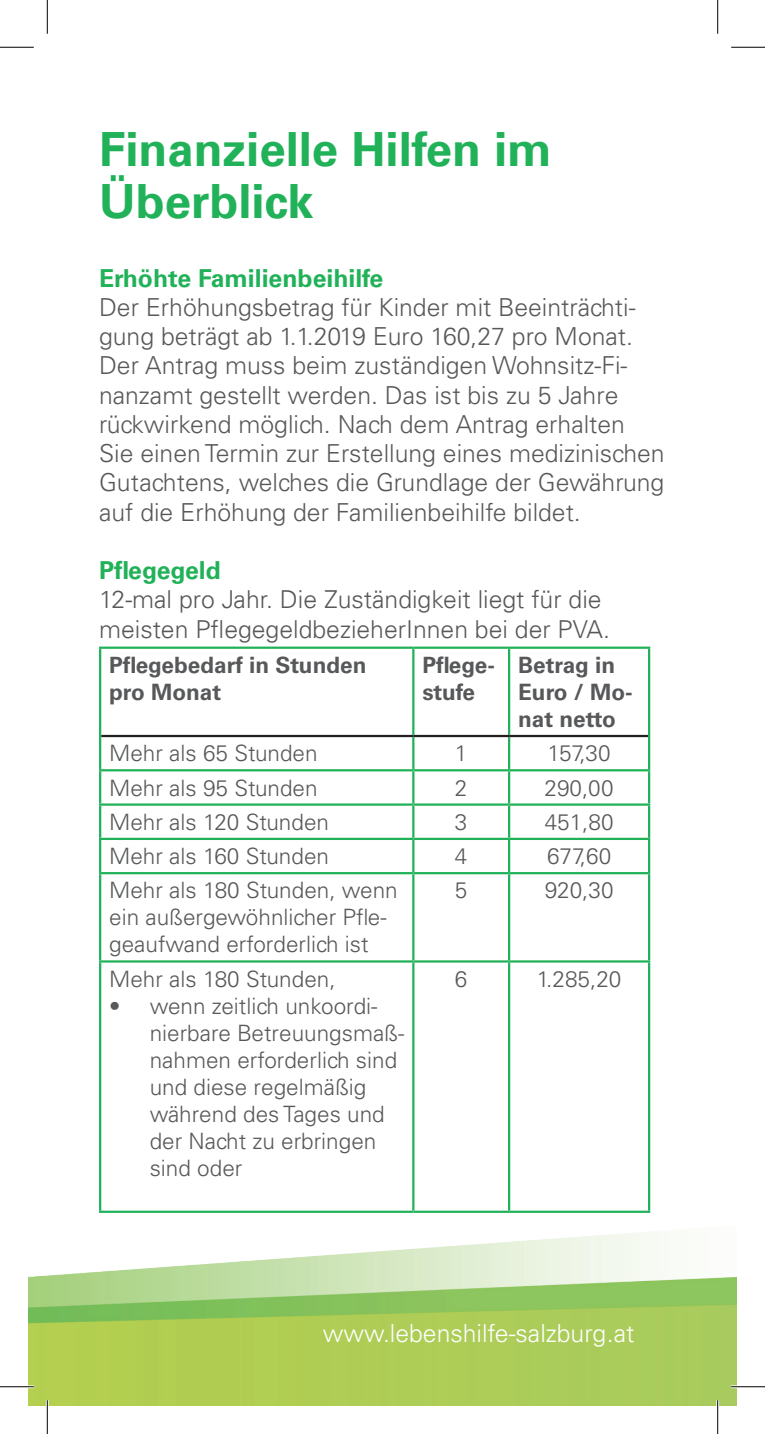
<style>
.page{position:relative;width:765px;height:1434px;background:#fff}
.page>*{position:absolute;margin:0;border:0;box-sizing:border-box;transform-origin:0 0}
.t1{font:700 47.25px/51.8px "Univers LT";color:#21b259}
.t2{font:300 24.75px/29.2px "Univers LT Std";color:#57585a}
.t3{font:300 24.75px/29.2px "Univers LT";color:#57585a}
.t4{font:700 24.75px "Univers LT Std";color:#21b259}
.t5{font:300 24.75px "Univers LT Std";color:#fff}
.t6{font:300 22.5px/27px "Univers LT Std";color:#57585a}
.t7{font:700 22.5px/27px "Univers LT Std";color:#57585a}
</style>
<div class="page">
<hr style="left:99px;top:647px;width:314px;height:2px;background:#21b259">
<hr style="left:99px;top:649px;width:2px;height:87px;background:#21b259">
<hr style="left:413px;top:647px;width:96px;height:2px;background:#21b259">
<hr style="left:412px;top:649px;width:2px;height:86px;background:#21b259">
<hr style="left:509px;top:647px;width:141px;height:2px;background:#21b259">
<hr style="left:507px;top:649px;width:3px;height:86px;background:#21b259">
<hr style="left:647px;top:649px;width:3px;height:87px;background:#21b259">
<hr style="left:99px;top:736px;width:2px;height:33px;background:#21b259">
<hr style="left:412px;top:737px;width:2px;height:32px;background:#21b259">
<hr style="left:507px;top:737px;width:3px;height:32px;background:#21b259">
<hr style="left:647px;top:736px;width:3px;height:33px;background:#21b259">
<hr style="left:99px;top:769px;width:314px;height:2px;background:#21b259">
<hr style="left:99px;top:771px;width:2px;height:32px;background:#21b259">
<hr style="left:413px;top:769px;width:96px;height:2px;background:#21b259">
<hr style="left:412px;top:771px;width:2px;height:32px;background:#21b259">
<hr style="left:509px;top:769px;width:141px;height:2px;background:#21b259">
<hr style="left:507px;top:771px;width:3px;height:32px;background:#21b259">
<hr style="left:647px;top:771px;width:3px;height:32px;background:#21b259">
<hr style="left:99px;top:803px;width:314px;height:3px;background:#21b259">
<hr style="left:99px;top:806px;width:2px;height:32px;background:#21b259">
<hr style="left:413px;top:803px;width:96px;height:3px;background:#21b259">
<hr style="left:412px;top:806px;width:2px;height:32px;background:#21b259">
<hr style="left:509px;top:803px;width:141px;height:3px;background:#21b259">
<hr style="left:507px;top:806px;width:3px;height:32px;background:#21b259">
<hr style="left:647px;top:806px;width:3px;height:32px;background:#21b259">
<hr style="left:99px;top:838px;width:314px;height:2px;background:#21b259">
<hr style="left:99px;top:840px;width:2px;height:32px;background:#21b259">
<hr style="left:413px;top:838px;width:96px;height:2px;background:#21b259">
<hr style="left:412px;top:840px;width:2px;height:32px;background:#21b259">
<hr style="left:509px;top:838px;width:141px;height:2px;background:#21b259">
<hr style="left:507px;top:840px;width:3px;height:32px;background:#21b259">
<hr style="left:647px;top:840px;width:3px;height:32px;background:#21b259">
<hr style="left:99px;top:872px;width:314px;height:2px;background:#21b259">
<hr style="left:99px;top:874px;width:2px;height:86px;background:#21b259">
<hr style="left:413px;top:872px;width:96px;height:2px;background:#21b259">
<hr style="left:412px;top:874px;width:2px;height:86px;background:#21b259">
<hr style="left:509px;top:872px;width:141px;height:2px;background:#21b259">
<hr style="left:507px;top:874px;width:3px;height:86px;background:#21b259">
<hr style="left:647px;top:874px;width:3px;height:86px;background:#21b259">
<hr style="left:99px;top:960px;width:314px;height:3px;background:#21b259">
<hr style="left:99px;top:963px;width:2px;height:248px;background:#21b259">
<hr style="left:413px;top:960px;width:96px;height:3px;background:#21b259">
<hr style="left:412px;top:963px;width:2px;height:248px;background:#21b259">
<hr style="left:509px;top:960px;width:141px;height:3px;background:#21b259">
<hr style="left:507px;top:963px;width:3px;height:248px;background:#21b259">
<hr style="left:647px;top:963px;width:3px;height:248px;background:#21b259">
<hr style="left:99px;top:1211px;width:314px;height:2px;background:#21b259">
<hr style="left:413px;top:1211px;width:96px;height:2px;background:#21b259">
<hr style="left:509px;top:1211px;width:141px;height:2px;background:#21b259">
<hr style="left:101px;top:735px;width:312px;height:2px;background:#231f20">
<hr style="left:413px;top:735px;width:96px;height:2px;background:#231f20">
<hr style="left:509px;top:735px;width:138px;height:2px;background:#231f20">
<img style="left:28px;top:1231px;width:708px;height:175px">
<hr style="left:0;top:1385px;width:34px;height:3px;background:#fff">
<hr style="left:730px;top:1385px;width:34px;height:3px;background:#fff">
<hr style="left:46px;top:1400px;width:3px;height:34px;background:#fff">
<hr style="left:716px;top:1400px;width:2px;height:34px;background:#fff">
<hr style="left:0;top:47px;width:34px;height:1px;background:#000">
<hr style="left:730px;top:47px;width:34px;height:1px;background:#000">
<hr style="left:0;top:1386px;width:34px;height:1px;background:#000">
<hr style="left:730px;top:1386px;width:34px;height:1px;background:#000">
<hr style="left:47px;top:0;width:1px;height:34px;background:#000">
<hr style="left:47px;top:1400px;width:1px;height:34px;background:#000">
<hr style="left:717px;top:0;width:1px;height:34px;background:#000">
<hr style="left:717px;top:1400px;width:1px;height:34px;background:#000">
<h1 class="t1" style="left:99px;top:124px;width:454px">Finanzielle Hilfen im<br>Überblick</h1>
<p class="t4" style="left:99px;top:263px;width:285px">Erhöhte Familienbeihilfe</p>
<p class="t2" style="left:99px;top:292px;width:567px">Der Erhöhungsbetrag für Kinder mit Beeinträchti&shy;gung beträgt ab 1.1.2019 Euro 160,27 pro Monat.<br>Der Antrag muss beim zuständigen Wohnsitz-Fi&shy;nanzamt gestellt werden. Das ist bis zu 5 Jahre rückwirkend möglich. Nach dem Antrag erhalten Sie einen Termin zur Erstellung eines medizinischen Gutachtens, welches die Grundlage der Gewährung auf die Erhöhung der Familienbeihilfe bildet.</p>
<p class="t4" style="left:99px;top:556px;width:123px">Pflegegeld</p>
<p class="t3" style="left:99px;top:585px;width:512px">12-mal pro Jahr. Die Zuständigkeit liegt für die meisten PflegegeldbezieherInnen bei der PVA.</p>
<p class="t7" style="left:109px;top:652px;width:259px">Pflegebedarf in Stunden pro Monat</p>
<p class="t7" style="left:422px;top:652px;width:74px">Pflege&shy;stufe</p>
<p class="t7" style="left:518px;top:652px;width:116px">Betrag in<br>Euro / Mo&shy;nat netto</p>
<p class="t6" style="left:109px;top:740px;width:210px">Mehr als 65 Stunden</p>
<p class="t6" style="left:455px;top:740px;width:14px">1</p>
<p class="t6" style="left:547px;top:740px;width:64px">157,30</p>
<p class="t6" style="left:109px;top:774px;width:210px">Mehr als 95 Stunden</p>
<p class="t6" style="left:455px;top:774px;width:14px">2</p>
<p class="t6" style="left:544px;top:774px;width:71px">290,00</p>
<p class="t6" style="left:109px;top:808px;width:221px">Mehr als 120 Stunden</p>
<p class="t6" style="left:455px;top:808px;width:14px">3</p>
<p class="t6" style="left:544px;top:808px;width:70px">451,80</p>
<p class="t6" style="left:109px;top:843px;width:221px">Mehr als 160 Stunden</p>
<p class="t6" style="left:455px;top:843px;width:14px">4</p>
<p class="t6" style="left:546px;top:843px;width:66px">677,60</p>
<p class="t6" style="left:109px;top:877px;width:290px">Mehr als 180 Stunden, wenn ein außergewöhnlicher Pfle&shy;geaufwand erforderlich ist</p>
<p class="t6" style="left:455px;top:877px;width:14px">5</p>
<p class="t6" style="left:544px;top:877px;width:70px">920,30</p>
<p class="t6" style="left:109px;top:965px;width:228px">Mehr als 180 Stunden,</p>
<p class="t6" style="left:150px;top:992px;width:256px;text-indent:-40px">• wenn zeitlich unkoordi&shy;nierbare Betreuungsmaß&shy;nahmen erforderlich sind und diese regelmäßig während des Tages und der Nacht zu erbringen sind oder</p>
<p class="t6" style="left:455px;top:965px;width:14px">6</p>
<p class="t6" style="left:536px;top:965px;width:86px">1.285,20</p>
<p class="t5" style="left:323px;top:1318px;width:313px">www.lebenshilfe-salzburg.at</p>
</div>
